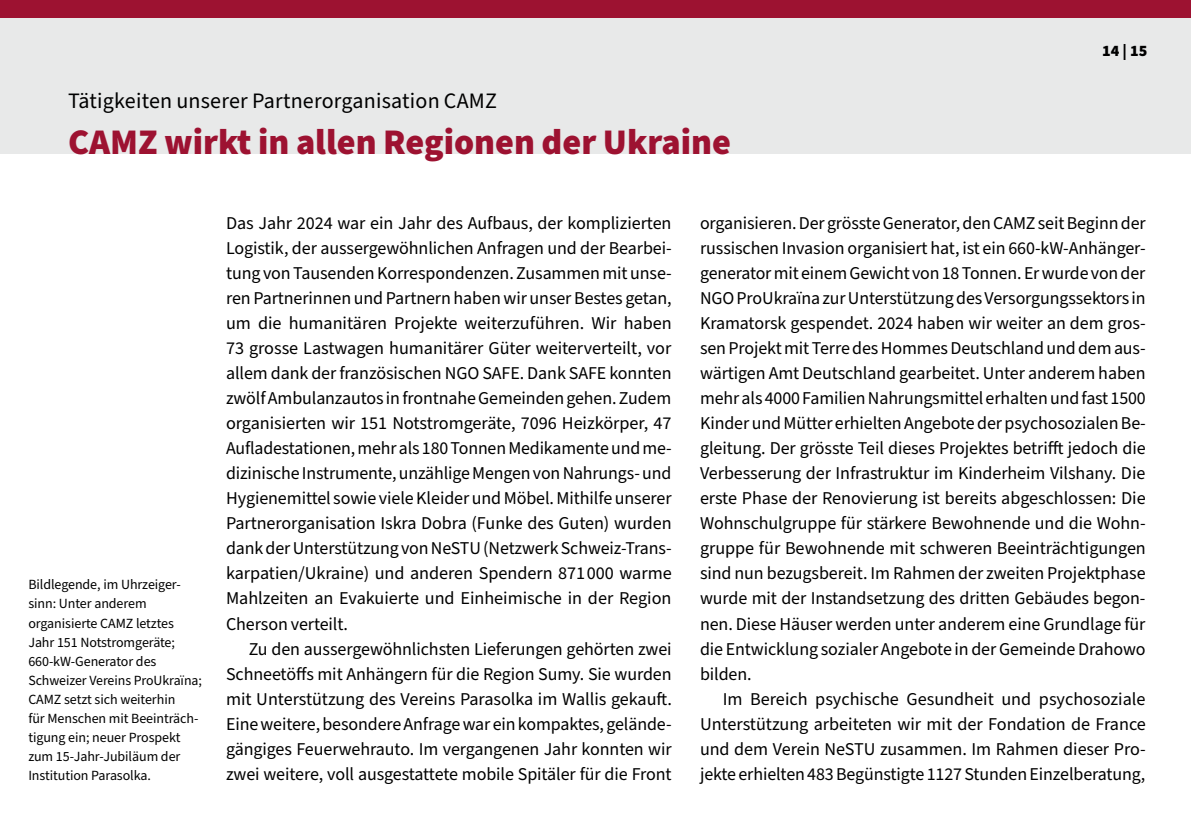
<style>
.page{position:relative;width:1191px;height:840px;background:#fff}
.page>*{position:absolute;margin:0;border:0;box-sizing:border-box;transform-origin:0 0}
.t1{font:900 36px "Source Sans Pro";color:#9d1231}
.t2{font:22px "Source Sans Pro";letter-spacing:.01em;color:#000}
.t3{font:18px/25px "Source Sans Pro";letter-spacing:-.005em;color:#000;text-align:justify}
.t4{font:900 16px "Source Sans Pro";color:#000}
.t5{font:14px/19px "Source Sans Pro";letter-spacing:-.005em;color:#000}
</style>
<div class="page">
<div style="left:0;top:0;width:1191px;height:154px;background:#e8e9e9"></div>
<div style="left:0;top:0;width:1191px;height:17px;background:#9d1231"></div>
<p class="t2" style="left:68px;top:86px;width:430px">Tätigkeiten unserer Partnerorganisation CAMZ</p>
<h1 class="t1" style="left:68px;top:117px;width:664px">CAMZ wirkt in allen Regionen der Ukraine</h1>
<p class="t4" style="left:1102px;top:40px;width:47px">14 | 15</p>
<p class="t5" style="left:28px;top:575px;width:175px">Bildlegende, im Uhrzeiger&shy;sinn: Unter anderem organisierte CAMZ letztes<br>Jahr 151 Notstromgeräte;<br>660-kW-Generator des<br>Schweizer Vereins ProUkraïna;<br>CAMZ setzt sich weiterhin<br>für Menschen mit Beeinträch&shy;tigung ein; neuer Prospekt zum 15-Jahr-Jubiläum der<br>Institution Parasolka.</p>
<p class="t3" style="left:226px;top:211px;width:447px">Das Jahr 2024 war ein Jahr des Aufbaus, der komplizierten Logistik, der aussergewöhnlichen Anfragen und der Bearbei&shy;tung von Tausenden Korrespondenzen. Zusammen mit unse&shy;ren Partnerinnen und Partnern haben wir unser Bestes getan, um die humanitären Projekte weiterzuführen. Wir haben 73 grosse Lastwagen humanitärer Güter weiterverteilt, vor allem dank der französischen NGO SAFE. Dank SAFE konnten zwölf Ambulanzautos in frontnahe Gemeinden gehen. Zudem organisierten wir 151 Notstromgeräte, 7096 Heizkörper, 47<br>Aufladestationen, mehr als 180 Tonnen Medikamente und me&shy;dizinische Instrumente, unzählige Mengen von Nahrungs- und Hygienemittel sowie viele Kleider und Möbel. Mithilfe unserer Partnerorganisation Iskra Dobra (Funke des Guten) wurden dank der Unterstützung von NeSTU (Netzwerk Schweiz-Trans&shy;karpatien/Ukraine) und anderen Spendern 871 000 warme Mahlzeiten an Evakuierte und Einheimische in der Region Cherson verteilt.</p>
<p class="t3" style="left:226px;top:636px;width:447px;text-indent:23px">Zu den aussergewöhnlichsten Lieferungen gehörten zwei Schneetöffs mit Anhängern für die Region Sumy. Sie wurden mit Unterstützung des Vereins Parasolka im Wallis gekauft.<br>Eine weitere, besondere Anfrage war ein kompaktes, gelände&shy;gängiges Feuerwehrauto. Im vergangenen Jahr konnten wir zwei weitere, voll ausgestattete mobile Spitäler für die Front</p>
<p class="t3" style="left:700px;top:211px;width:447px">organisieren. Der grösste Generator, den CAMZ seit Beginn der russischen Invasion organisiert hat, ist ein 660-kW-Anhänger&shy;generator mit einem Gewicht von 18 Tonnen. Er wurde von der NGO ProUkraïna zur Unterstützung des Versorgungssektors in Kramatorsk gespendet. 2024 haben wir weiter an dem gros&shy;sen Projekt mit Terre des Hommes Deutschland und dem aus&shy;wärtigen Amt Deutschland gearbeitet. Unter anderem haben mehr als 4000 Familien Nahrungsmittel erhalten und fast 1500<br>Kinder und Mütter erhielten Angebote der psychosozialen Be&shy;gleitung. Der grösste Teil dieses Projektes betrifft jedoch die Verbesserung der Infrastruktur im Kinderheim Vilshany. Die erste Phase der Renovierung ist bereits abgeschlossen: Die Wohnschulgruppe für stärkere Bewohnende und die Wohn&shy;gruppe für Bewohnende mit schweren Beeinträchtigungen sind nun bezugsbereit. Im Rahmen der zweiten Projektphase wurde mit der Instandsetzung des dritten Gebäudes begon&shy;nen. Diese Häuser werden unter anderem eine Grundlage für die Entwicklung sozialer Angebote in der Gemeinde Drahowo bilden.</p>
<p class="t3" style="left:700px;top:686px;width:447px;text-indent:23px">Im Bereich psychische Gesundheit und psychosoziale Unterstützung arbeiteten wir mit der Fondation de France und dem Verein NeSTU zusammen. Im Rahmen dieser Pro&shy;jekte erhielten 483 Begünstigte 1127 Stunden Einzelberatung,</p>
</div>
